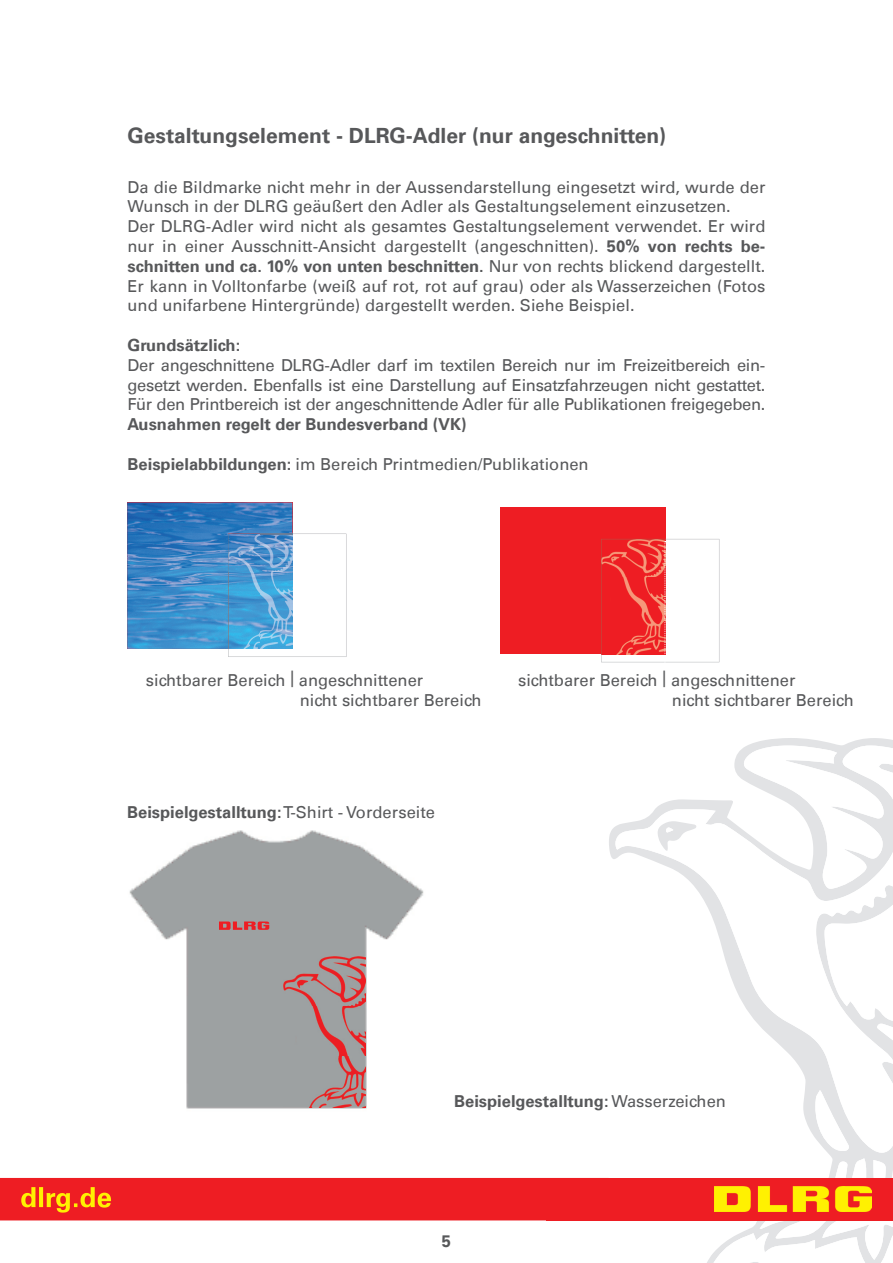
<style>
.page{position:relative;width:893px;height:1263px;background:#fff}
.page>*{position:absolute;margin:0;border:0;box-sizing:border-box;transform-origin:0 0}
.t1{font:700 21px "DLRG Univers";color:#57585a}
.t2{font:16.5px/19.8px "DLRG Univers";color:#57585a}
.t3{font:700 16.5px "DLRG Univers";color:#57585a}
.s1{font-weight:700}
.s2{font-weight:400}
</style>
<div class="page">
<svg style="left:609px;top:738px;width:284px;height:420px"></svg>
<svg style="left:615px;top:745px;width:278px;height:408px"></svg>
<svg style="left:824px;top:905px;width:69px;height:135px"></svg>
<svg style="left:744px;top:745px;width:140px;height:144px"></svg>
<svg style="left:815px;top:1090px;width:34px;height:61px"></svg>
<svg style="left:0;top:1158px;width:893px;height:105px"></svg>
<svg style="left:658px;top:821px;width:38px;height:30px"></svg>
<div style="left:500px;top:508px;width:165px;height:146px;background:#ee1d23"></div>
<svg style="left:601px;top:539px;width:118px;height:124px"></svg>
<img style="left:127px;top:502px;width:165px;height:147px">
<svg style="left:228px;top:534px;width:118px;height:123px"></svg>
<img style="left:228px;top:534px;width:32px;height:38px">
<img style="left:260px;top:534px;width:32px;height:1px">
<img style="left:129px;top:830px;width:295px;height:279px">
<img style="left:284px;top:956px;width:81px;height:151px">
<div style="left:546px;top:1178px;width:347px;height:42px;background:#ee1d23"></div>
<img style="left:714px;top:1186px;width:158px;height:25px">
<svg style="left:219px;top:921px;width:50px;height:9px"></svg>
<p class="t1" style="left:128px;top:123px;width:540px">Gestaltungselement - DLRG-Adler (nur angeschnitten)</p>
<p class="t2" style="left:128px;top:177px;width:639px">Da die Bildmarke nicht mehr in der Aussendarstellung eingesetzt wird, wurde der Wunsch in der DLRG geäußert den Adler als Gestaltungselement einzusetzen.<br>Der DLRG-Adler wird nicht als gesamtes Gestaltungselement verwendet. Er wird nur in einer Ausschnitt-Ansicht dargestellt (angeschnitten). <span class="s1">50% von rechts be&shy;schnitten und ca. 10% von unten beschnitten.</span> Nur von rechts blickend dargestellt.<br>Er kann in Volltonfarbe (weiß auf rot, rot auf grau) oder als Wasserzeichen (Fotos und unifarbene Hintergründe) dargestellt werden. Siehe Beispiel.</p>
<p class="t3" style="left:128px;top:335px;width:114px">Grundsätzlich:</p>
<p class="t2" style="left:128px;top:355px;width:639px;text-align:justify">Der angeschnittene DLRG-Adler darf im textilen Bereich nur im Freizeitbereich ein&shy;gesetzt werden. Ebenfalls ist eine Darstellung auf Einsatzfahrzeugen nicht gestattet.<br>Für den Printbereich ist der angeschnittende Adler für alle Publikationen freigegeben.</p>
<p class="t3" style="left:128px;top:415px;width:341px">Ausnahmen regelt der Bundesverband (VK)</p>
<p class="t2" style="left:128px;top:454px;width:463px"><span class="s1">Beispielabbildungen:</span> im Bereich Printmedien/Publikationen</p>
<p class="t2" style="left:300px;top:670px;width:183px;text-indent:-154px">sichtbarer Bereich | angeschnittener<br>nicht sichtbarer Bereich</p>
<p class="t2" style="left:672px;top:670px;width:183px;text-indent:-154px">sichtbarer Bereich | angeschnittener<br>nicht sichtbarer Bereich</p>
<p class="t3" style="left:127px;top:802px;width:309px">Beispielgestalltung: <span class="s2">T-Shirt - Vorderseite</span></p>
<p class="t3" style="left:454px;top:1091px;width:273px">Beispielgestalltung: <span class="s2">Wasserzeichen</span></p>
<p class="t3" style="left:442px;top:1232px;width:11px">5</p>
</div>
